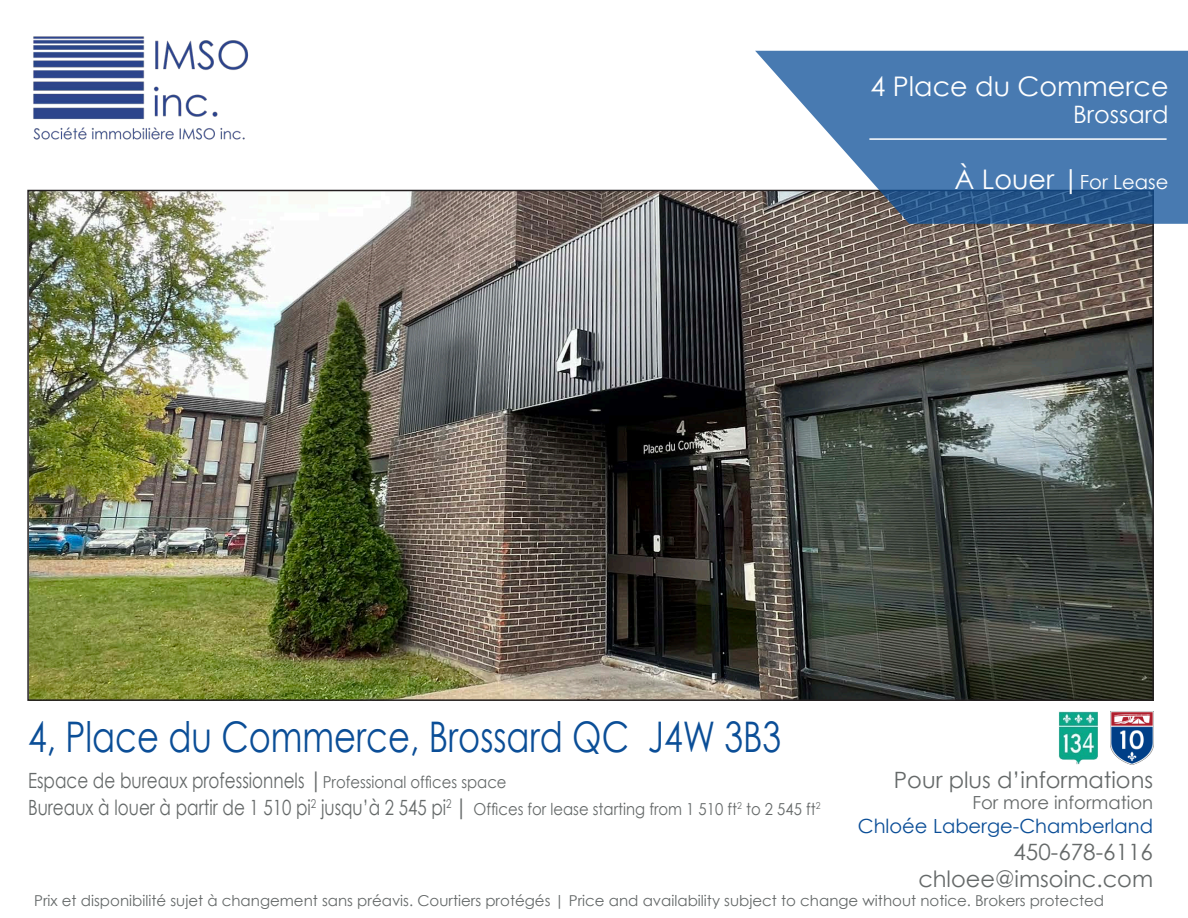
<style>
.page{position:relative;width:1188px;height:918px;background:#fff}
.page>*{position:absolute;margin:0;border:0;box-sizing:border-box;transform-origin:0 0}
.t1{font:42.15px "Century Gothic";color:#0b4e97;scale:.8 1}
.t2{font:27px "Century Gothic";color:#fff}
.t3{font:24px "Century Gothic";color:#fff}
.t4{font:22.5px "Century Gothic";color:#656969}
.t5{font:21px "Century Gothic";color:#656969;scale:.8 1}
.t6{font:19.5px "Century Gothic";color:#0b4e97}
.t7{font:19.5px "Century Gothic";color:#fff}
.t8{font:18px "Century Gothic";color:#656969}
.t9{font:15px "Century Gothic";color:#656969}
.s1{font-size:27px}
.s2{font-size:22.5px}
.s3{font-size:16.5px}
</style>
<div class="page">
<img style="left:33px;top:36px;width:216px;height:104px">
<img style="left:30px;top:193px;width:1121px;height:505px">
<img style="left:1059px;top:711px;width:39px;height:53px">
<img style="left:1110px;top:712px;width:43px;height:52px">
<svg style="left:755px;top:51px;width:433px;height:173px;background:#5c84b0"></svg>
<hr style="left:869px;top:138px;width:298px;height:2px;background:#fff">
<p class="t2" style="left:870px;top:67px;width:300px">4 Place du Commerce</p>
<p class="t3" style="left:1073px;top:98px;width:97px">Brossard</p>
<p class="t7" style="left:955px;top:168px;width:216px"><span class="s1">À Louer |</span>For Lease</p>
<p class="t1" style="left:28px;top:707px;width:943px">4, Place du Commerce, Brossard QC J4W 3B3</p>
<p class="t5" style="left:28px;top:766px;width:600px">Espace de bureaux professionnels <span class="s2">|</span><span class="s3">Professional offices space</span></p>
<p class="t5" style="left:28px;top:793px;width:992px">Bureaux à louer à partir de 1 510 pi<sup>2</sup> jusqu’à 2 545 pi<sup>2</sup> <span class="s2">|</span> <span class="s3">Offices for lease starting from 1 510 ft</span><sup>2</sup> <span class="s3">to 2 545 ft</span><sup>2</sup></p>
<p class="t4" style="left:894px;top:764px;width:261px">Pour plus d’informations</p>
<p class="t8" style="left:972px;top:790px;width:182px">For more information</p>
<p class="t6" style="left:858px;top:812px;width:297px">Chloée Laberge-Chamberland</p>
<p class="t4" style="left:1013px;top:836px;width:141px">450-678-6116</p>
<p class="t4" style="left:918px;top:863px;width:236px">chloee@imsoinc.com</p>
<p class="t9" style="left:34px;top:890px;width:1072px">Prix et disponibilité sujet à changement sans préavis. Courtiers protégés | Price and availability subject to change without notice. Brokers protected</p>
</div>
